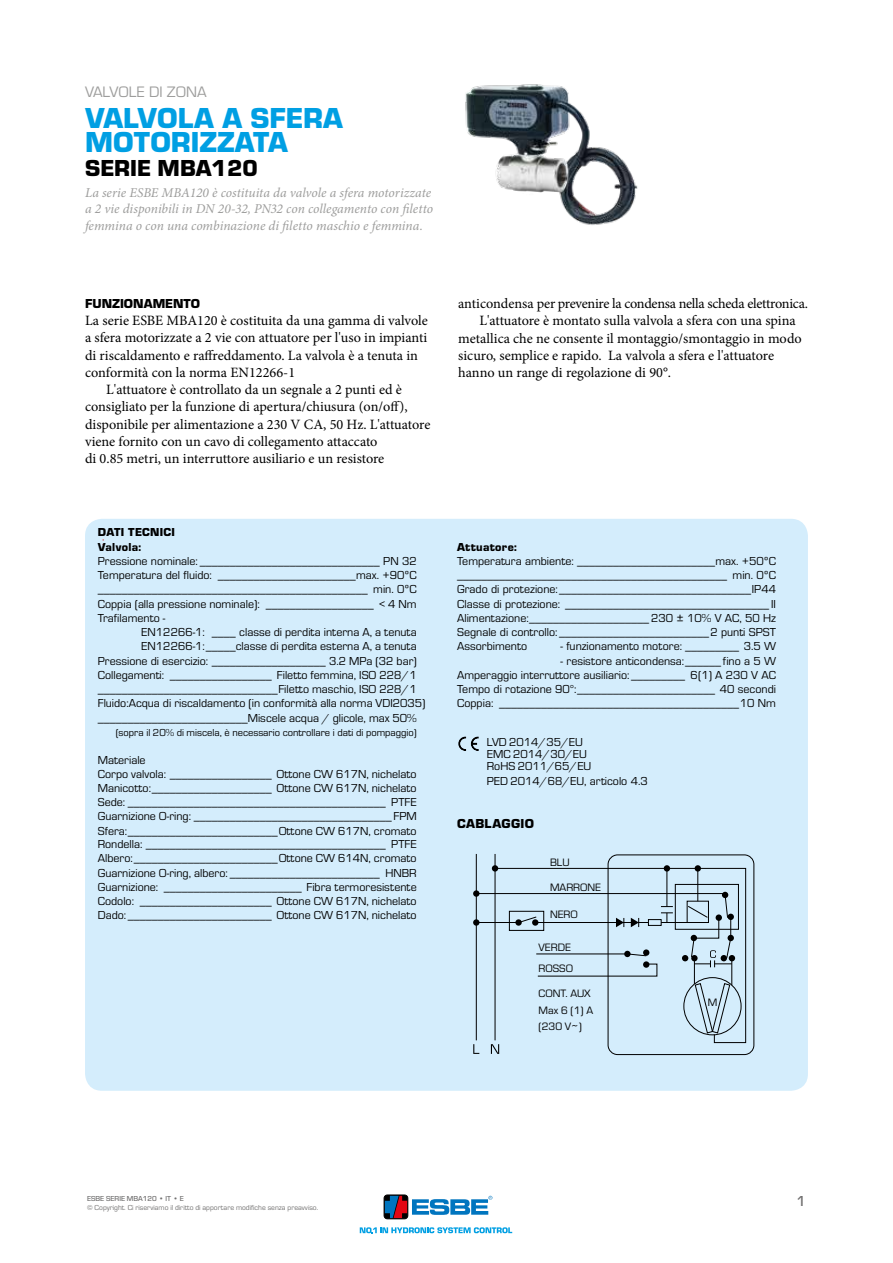
<style>
.page{position:relative;width:893px;height:1263px;background:#fff}
.page>*{position:absolute;margin:0;border:0;box-sizing:border-box;transform-origin:0 0}
.t1{font:700 30px/24px "ESBE Eurostile";color:#009fe3}
.t2{font:700 24px "ESBE Eurostile";color:#000}
.t3{font:15.75px "ESBE Eurostile";color:#9d9d9c}
.t4{font:500 15px "ESBE Eurostile";color:#706f6f}
.t5{font:14.25px "Minion Pro";letter-spacing:-.005em;color:#000}
.t6{font:italic 13.5px/16.5px "Minion Pro";color:#9d9d9c}
.t7{font:700 13.5px "ESBE Eurostile";letter-spacing:.005em;color:#000}
.t8{font:700 13.5px "ESBE Eurostile";letter-spacing:.025em;color:#000}
.t9{font:12px/14.2px "ESBE Eurostile";color:#000;text-align:justify}
.t10{font:700 12px/14.2px "ESBE Eurostile";letter-spacing:.025em;color:#000}
.t11{font:12px "ESBE Eurostile";color:#cd171a}
.t12{font:11.1px/16.2px "ESBE Eurostile";color:#000}
.t13{font:10.5px "ESBE Eurostile";color:#000}
.t14{font:7.5px "ESBE Eurostile";color:#706f6f}
.t15{font:500 7.5px "ESBE Eurostile";color:#706f6f}
</style>
<div class="page">
<div style="left:85px;top:519px;width:723px;height:572px;background:#d4edfc;border-radius:17px"></div>
<img style="left:465px;top:84px;width:173px;height:141px">
<svg style="left:458px;top:736px;width:21px;height:15px"></svg>
<div style="left:608px;top:854px;width:146px;height:201px;border:1px solid #000;border-radius:10px"></div>
<hr style="left:476px;top:854px;width:1px;height:186px;background:#000">
<hr style="left:495px;top:854px;width:1px;height:186px;background:#000">
<svg style="left:473px;top:865px;width:273px;height:189px"></svg>
<svg style="left:360px;top:1227px;width:152px;height:6px"></svg>
<div style="left:384px;top:1195px;width:24px;height:24px;border:1px solid #000;border-radius:3px"></div>
<svg style="left:385px;top:1196px;width:107px;height:22px"></svg>
<h3 class="t3" style="left:85px;top:83px;width:123px">VALVOLE DI ZONA</h3>
<h1 class="t1" style="left:85px;top:107px;width:259px">VALVOLA A SFERA<br>MOTORIZZATA</h1>
<h2 class="t2" style="left:85px;top:155px;width:174px">SERIE MBA120</h2>
<p class="t6" style="left:85px;top:184px;width:350px">La serie ESBE MBA120 è costituita da valvole a sfera motorizzate a 2 vie disponibili in DN 20-32, PN32 con collegamento con filetto femmina o con una combinazione di filetto maschio e femmina.</p>
<p class="t7" style="left:85px;top:296px;width:117px">FUNZIONAMENTO</p>
<p class="t5" style="left:85px;top:311px;width:344px">La serie ESBE MBA120 è costituita da una gamma di valvole</p>
<p class="t5" style="left:85px;top:328px;width:344px">a sfera motorizzate a 2 vie con attuatore per l'uso in impianti</p>
<p class="t5" style="left:85px;top:345px;width:334px">di riscaldamento e raffreddamento. La valvola è a tenuta in</p>
<p class="t5" style="left:85px;top:363px;width:212px">conformità con la norma EN12266-1</p>
<p class="t5" style="left:106px;top:380px;width:297px">L'attuatore è controllato da un segnale a 2 punti ed è</p>
<p class="t5" style="left:85px;top:397px;width:324px">consigliato per la funzione di apertura/chiusura (on/off),</p>
<p class="t5" style="left:85px;top:414px;width:347px">disponibile per alimentazione a 230 V CA, 50 Hz. L'attuatore</p>
<p class="t5" style="left:85px;top:432px;width:294px">viene fornito con un cavo di collegamento attaccato</p>
<p class="t5" style="left:85px;top:449px;width:301px">di 0.85 metri, un interruttore ausiliario e un resistore</p>
<p class="t10" style="left:98px;top:525px;width:79px">DATI TECNICI<br>Valvola:</p>
<p class="t9" style="left:98px;top:554px;width:320px">Pressione nominale: ______________________________ PN 32<br>Temperatura del fluido: _______________________max. +90ºC _____________________________________________ min. 0ºC Coppia (alla pressione nominale): __________________ &lt; 4 Nm Trafilamento -</p>
<p class="t9" style="left:141px;top:625px;width:277px">EN12266-1: ____ classe di perdita interna A, a tenuta</p>
<p class="t9" style="left:141px;top:639px;width:277px">EN12266-1:_____classe di perdita esterna A, a tenuta</p>
<p class="t9" style="left:98px;top:654px;width:320px">Pressione di esercizio: ___________________ 3.2 MPa (32 bar)</p>
<p class="t9" style="left:98px;top:668px;width:320px">Collegamenti: _________________ Filetto femmina, ISO 228/1</p>
<p class="t9" style="left:98px;top:682px;width:320px">______________________________Filetto maschio, ISO 228/1</p>
<p class="t9" style="left:98px;top:696px;width:329px">Fluido:Acqua di riscaldamento (in conformità alla norma VDI2035)</p>
<p class="t9" style="left:98px;top:711px;width:320px">_________________________Miscele acqua / glicole, max 50%</p>
<p class="t13" style="left:116px;top:727px;width:302px">(sopra il 20% di miscela, è necessario controllare i dati di pompaggio)</p>
<p class="t9" style="left:98px;top:753px;width:320px;text-align:left">Materiale<br>Corpo valvola: _________________ Ottone CW 617N, nichelato Manicotto:____________________ Ottone CW 617N, nichelato Sede: ___________________________________________ PTFE Guarnizione O-ring: _________________________________ FPM Sfera:_________________________Ottone CW 617N, cromato Rondella: ________________________________________ PTFE Albero:________________________Ottone CW 614N, cromato Guarnizione O-ring, albero: _________________________ HNBR Guarnizione: _______________________ Fibra termoresistente Codolo: ______________________ Ottone CW 617N, nichelato Dado: ________________________ Ottone CW 617N, nichelato</p>
<p class="t11" style="left:102px;top:534px;width:4px">:</p>
<p class="t5" style="left:458px;top:294px;width:351px">anticondensa per prevenire la condensa nella scheda elettronica.</p>
<p class="t5" style="left:479px;top:311px;width:318px">L'attuatore è montato sulla valvola a sfera con una spina</p>
<p class="t5" style="left:458px;top:328px;width:345px">metallica che ne consente il montaggio/smontaggio in modo</p>
<p class="t5" style="left:458px;top:346px;width:317px">sicuro, semplice e rapido. La valvola a sfera e l'attuatore</p>
<p class="t5" style="left:458px;top:363px;width:214px">hanno un range di regolazione di 90°.</p>
<p class="t10" style="left:457px;top:540px;width:61px">Attuatore:</p>
<p class="t9" style="left:457px;top:554px;width:320px">Temperatura ambiente: _______________________max. +50ºC _____________________________________________ min. 0ºC Grado di protezione:________________________________IP44<br>Classe di protezione: __________________________________ II Alimentazione:____________________ 230 ± 10% V AC, 50 Hz Segnale di controllo: _________________________2 punti SPST Assorbimento</p>
<p class="t9" style="left:561px;top:639px;width:217px">- funzionamento motore: _________ 3.5 W</p>
<p class="t9" style="left:457px;top:654px;width:320px;text-indent:104px">- resistore anticondensa:______ fino a 5 W Amperaggio interruttore ausiliario: _________ 6(1) A 230 V AC Tempo di rotazione 90°:_______________________ 40 secondi Coppia: ________________________________________10 Nm</p>
<p class="t9" style="left:487px;top:736px;width:106px;line-height:12px;text-align:left">LVD 2014/35/EU<br>EMC 2014/30/EU<br>RoHS 2011/65/EU</p>
<p class="t9" style="left:487px;top:774px;width:162px">PED 2014/68/EU, articolo 4.3</p>
<p class="t8" style="left:457px;top:816px;width:78px">CABLAGGIO</p>
<p class="t12" style="left:550px;top:854px;width:21px">BLU</p>
<p class="t12" style="left:550px;top:879px;width:53px">MARRONE</p>
<p class="t12" style="left:550px;top:906px;width:29px">NERO</p>
<p class="t12" style="left:539px;top:937px;width:36px;line-height:21.5px">VERDE<br>ROSSO</p>
<p class="t12" style="left:539px;top:986px;width:56px">CONT. AUX<br>Max 6 (1) A (230 V~)</p>
<p class="t12" style="left:708px;top:994px;width:11px">M</p>
<p class="t15" style="left:87px;top:1194px;width:98px">ESBE SERIE MBA120 • IT • E</p>
<p class="t14" style="left:87px;top:1203px;width:233px">© Copyright. Ci riserviamo il diritto di apportare modifiche senza preavviso.</p>
<p class="t4" style="left:796px;top:1193px;width:11px">1</p>
</div>
